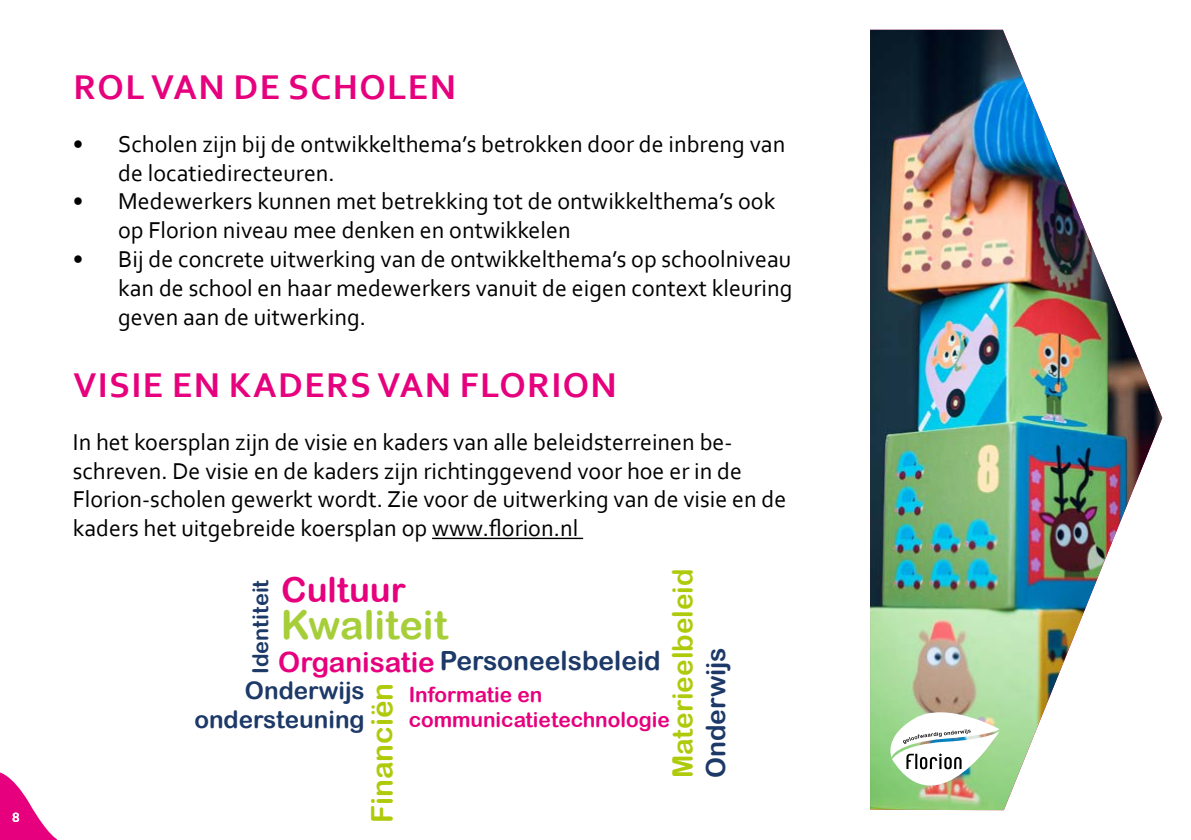
<style>
.page{position:relative;width:1191px;height:840px;background:#fff}
.page>*{position:absolute;margin:0;border:0;box-sizing:border-box;transform-origin:0 0}
.t1{font:39.8px "Arial Rounded MT Bold";color:#a6ce39}
.t2{font:700 36px "Corbel";letter-spacing:.04em;color:#e6007d}
.t3{font:34.4px "Arial Rounded MT Bold";color:#e6007d}
.t4{font:29.6px "Arial Rounded MT Bold";color:#afca0b}
.t5{font:28px "Arial Rounded MT Bold";color:#afca0b}
.t6{font:26.4px "Arial Rounded MT Bold";color:#1c3968}
.t7{font:24.2px/29px "Arial Rounded MT Bold";color:#1c3968;text-align:right}
.t8{font:24px/28.8px "Corbel";color:#000}
.t9{font:21.6px "Arial Rounded MT Bold";color:#1c3968}
.t10{font:20.8px/25px "Arial Rounded MT Bold";color:#e6007d}
.t11{font:700 14px "Corbel";color:#fff}
.s1{font-size:28px;color:#e6007d}
</style>
<div class="page">
<svg style="left:0;top:772px;width:57px;height:67px"></svg>
<img style="left:870px;top:30px;width:292px;height:779px">
<hr style="left:432px;top:537px;width:151px;height:2px;background:#000">
<svg style="left:890px;top:711px;width:109px;height:74px"></svg>
<p class="t11" style="left:12px;top:808px;width:9px">8</p>
<h2 class="t2" style="left:73px;top:65px;width:384px">ROL VAN DE SCHOLEN</h2>
<p class="t8" style="left:118px;top:129px;width:668px;text-indent:-45px">• Scholen zijn bij de ontwikkelthema’s betrokken door de inbreng van de locatiedirecteuren.</p>
<p class="t8" style="left:118px;top:186px;width:658px;text-indent:-45px">• Medewerkers kunnen met betrekking tot de ontwikkelthema’s ook op Florion niveau mee denken en ontwikkelen</p>
<p class="t8" style="left:118px;top:244px;width:676px;text-align:justify;text-indent:-45px">• Bij de concrete uitwerking van de ontwikkelthema’s op schoolniveau kan de school en haar medewerkers vanuit de eigen context kleuring geven aan de uitwerking.</p>
<h2 class="t2" style="left:73px;top:362px;width:545px">VISIE EN KADERS VAN FLORION</h2>
<p class="t8" style="left:73px;top:426px;width:715px">In het koersplan zijn de visie en kaders van alle beleidsterreinen be&shy;schreven. De visie en de kaders zijn richtinggevend voor hoe er in de Florion-scholen gewerkt wordt. Zie voor de uitwerking van de visie en de kaders het uitgebreide koersplan op www.florion.nl</p>
<p class="t5" style="left:666px;top:777px;width:211px;rotate:-90deg">Materieelbeleid</p>
<h3 class="t3" style="left:281px;top:569px;width:126px">Cultuur</h3>
<p class="t9" style="left:248px;top:673px;width:96px;rotate:-90deg">Identiteit</p>
<h1 class="t1" style="left:281px;top:601px;width:168px">Kwaliteit</h1>
<p class="t6" style="left:278px;top:645px;width:384px"><span class="s1">Organisatie</span> Personeelsbeleid</p>
<p class="t4" style="left:364px;top:822px;width:142px;rotate:-90deg">Financiën</p>
<p class="t7" style="left:194px;top:675px;width:172px">Onderwijs ondersteuning</p>
<p class="t10" style="left:409px;top:681px;width:262px">Informatie en communicatietechnologie</p>
<p class="t6" style="left:700px;top:777px;width:132px;rotate:-90deg">Onderwijs</p>
</div>
